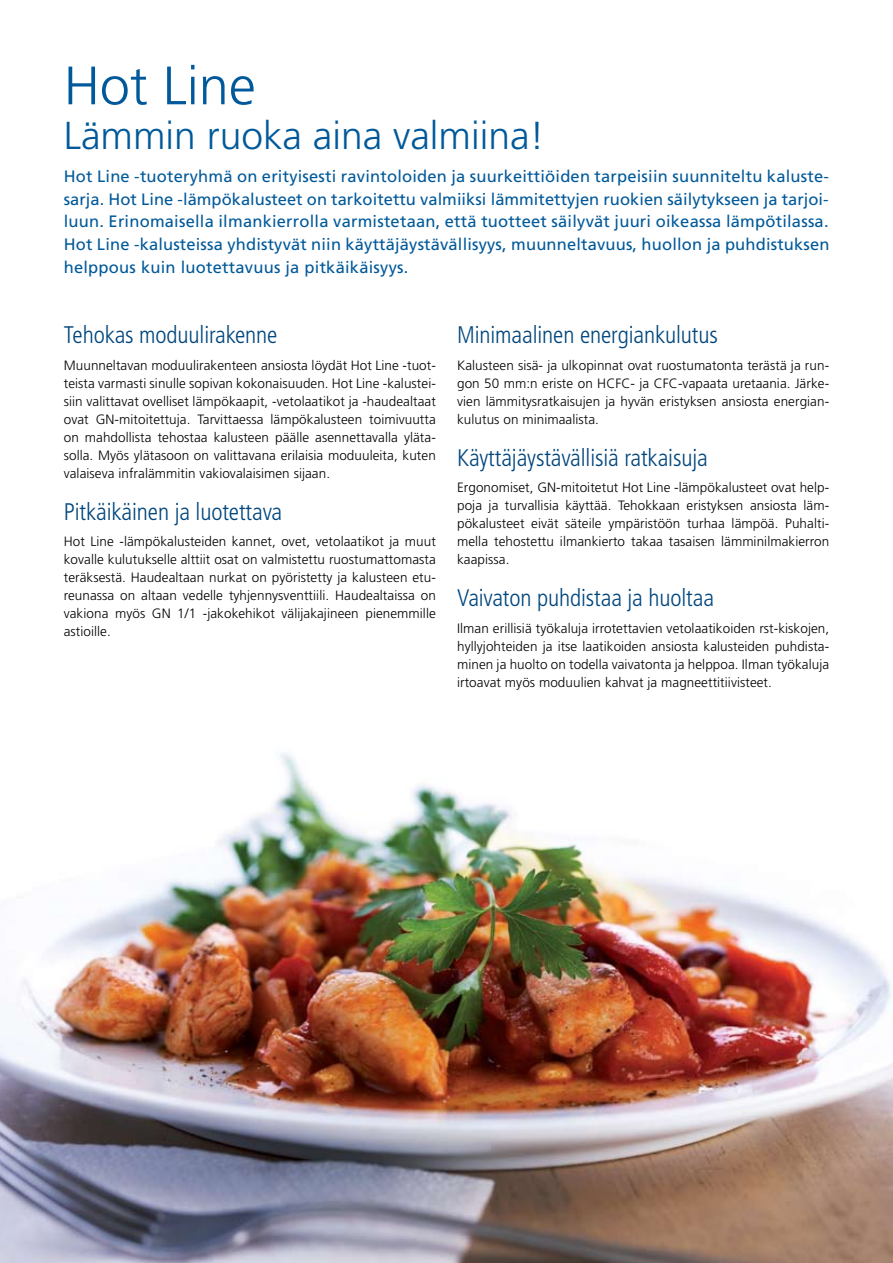
<style>
.page{position:relative;width:893px;height:1263px;background:#fff}
.page>*{position:absolute;margin:0;border:0;box-sizing:border-box;transform-origin:0 0}
.t1{font:300 54px "Frutiger LT Std";color:#00599a}
.t2{font:300 39px "Frutiger LT Std";color:#00599a}
.t3{font:300 condensed 24px "Frutiger LT Std";letter-spacing:-.005em;color:#00467d}
.t4{font:16.5px/22.5px "Frutiger LT Std";letter-spacing:.015em;color:#00599a;text-align:justify}
.t5{font:300 13.5px/18px "Frutiger LT Std";letter-spacing:.005em;color:#000;text-align:justify}
</style>
<div class="page">
<img style="left:0;top:752px;width:893px;height:511px">
<p class="t1" style="left:64px;top:55px;width:194px">Hot Line</p>
<p class="t2" style="left:64px;top:114px;width:482px">Lämmin ruoka aina valmiina!</p>
<p class="t4" style="left:64px;top:166px;width:767px">Hot Line -tuoteryhmä on erityisesti ravintoloiden ja suurkeittiöiden tarpeisiin suunniteltu kaluste&shy;sarja. Hot Line -lämpökalusteet on tarkoitettu valmiiksi lämmitettyjen ruokien säilytykseen ja tarjoi&shy;luun. Erinomaisella ilmankierrolla varmistetaan, että tuotteet säilyvät juuri oikeassa lämpötilassa.<br>Hot Line -kalusteissa yhdistyvät niin käyttäjäystävällisyys, muunneltavuus, huollon ja puhdistuksen helppous kuin luotettavuus ja pitkäikäisyys.</p>
<p class="t3" style="left:64px;top:321px;width:215px">Tehokas moduulirakenne</p>
<p class="t5" style="left:64px;top:356px;width:374px">Muunneltavan moduulirakenteen ansiosta löydät Hot Line -tuot&shy;teista varmasti sinulle sopivan kokonaisuuden. Hot Line -kalustei&shy;siin valittavat ovelliset lämpökaapit, -vetolaatikot ja -haudealtaat ovat GN-mitoitettuja. Tarvittaessa lämpökalusteen toimivuutta on mahdollista tehostaa kalusteen päälle asennettavalla yläta&shy;solla. Myös ylätasoon on valittavana erilaisia moduuleita, kuten valaiseva infralämmitin vakiovalaisimen sijaan.</p>
<p class="t3" style="left:64px;top:498px;width:220px">Pitkäikäinen ja luotettava</p>
<p class="t5" style="left:64px;top:533px;width:374px">Hot Line -lämpökalusteiden kannet, ovet, vetolaatikot ja muut kovalle kulutukselle alttiit osat on valmistettu ruostumattomasta teräksestä. Haudealtaan nurkat on pyöristetty ja kalusteen etu&shy;reunassa on altaan vedelle tyhjennysventtiili. Haudealtaissa on vakiona myös GN 1/1 -jakokehikot välijakajineen pienemmille astioille.</p>
<p class="t3" style="left:457px;top:321px;width:262px">Minimaalinen energiankulutus</p>
<p class="t5" style="left:457px;top:356px;width:374px">Kalusteen sisä- ja ulkopinnat ovat ruostumatonta terästä ja run&shy;gon 50 mm:n eriste on HCFC- ja CFC-vapaata uretaania. Järke&shy;vien lämmitysratkaisujen ja hyvän eristyksen ansiosta energian&shy;kulutus on minimaalista.</p>
<p class="t3" style="left:457px;top:444px;width:252px">Käyttäjäystävällisiä ratkaisuja</p>
<p class="t5" style="left:457px;top:479px;width:374px">Ergonomiset, GN-mitoitetut Hot Line -lämpökalusteet ovat help&shy;poja ja turvallisia käyttää. Tehokkaan eristyksen ansiosta läm&shy;pökalusteet eivät säteile ympäristöön turhaa lämpöä. Puhalti&shy;mella tehostettu ilmankierto takaa tasaisen lämminilmakierron kaapissa.</p>
<p class="t3" style="left:457px;top:584px;width:258px">Vaivaton puhdistaa ja huoltaa</p>
<p class="t5" style="left:457px;top:619px;width:374px">Ilman erillisiä työkaluja irrotettavien vetolaatikoiden rst-kiskojen, hyllyjohteiden ja itse laatikoiden ansiosta kalusteiden puhdista&shy;minen ja huolto on todella vaivatonta ja helppoa. Ilman työkaluja irtoavat myös moduulien kahvat ja magneettitiivisteet.</p>
</div>
